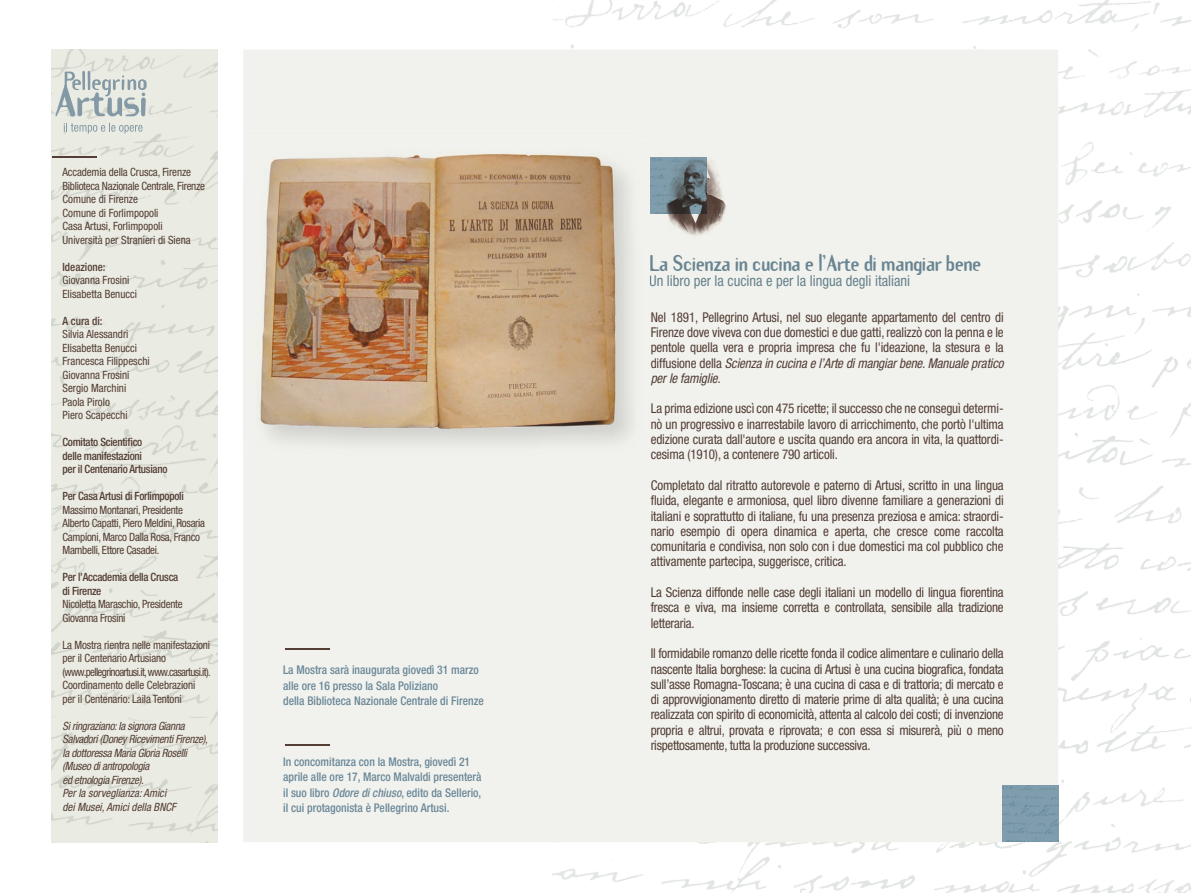
<style>
.page{position:relative;width:1191px;height:893px;background:#fff}
.page>*{position:absolute;margin:0;border:0;box-sizing:border-box;transform-origin:0 0}
.t1{font:700 20.25px "Template Gothic";letter-spacing:-.05em;color:#6a8592}
.t2{font:condensed 15px "Helvetica Neue LT Std";color:#67828c}
.t3{font:condensed 13.5px/15.3px "Helvetica Neue LT Std";letter-spacing:-.01em;color:#533d35;text-align:justify}
.t4{font:500 condensed 12px/15.3px "Helvetica Neue LT Std";color:#6a8798}
.t5{font:condensed 11.4px/13.5px "Helvetica Neue LT Std";letter-spacing:-.01em;color:#533d35}
.t6{font:italic condensed 11.4px/13.5px "Helvetica Neue LT Std";letter-spacing:-.025em;color:#533d35}
.t7{font:500 condensed 11.4px/13.5px "Helvetica Neue LT Std";letter-spacing:-.025em;color:#533d35}
.t8{font:500 condensed 11.4px "Helvetica Neue LT Std";color:#533d35}
.s1{font-style:italic}
</style>
<div class="page">
<img style="left:552px;top:0;width:639px;height:52px">
<img style="left:1058px;top:52px;width:133px;height:683px">
<img style="left:1032px;top:735px;width:159px;height:158px">
<img style="left:552px;top:842px;width:480px;height:51px">
<img style="left:52px;top:49px;width:165px;height:793px">
<div style="left:243px;top:50px;width:815px;height:792px;background:#f1f2ed"></div>
<hr style="left:52px;top:157px;width:45px;height:1px;background:#533d35">
<img style="left:1002px;top:785px;width:56px;height:57px">
<svg style="left:55px;top:71px;width:92px;height:46px;background:#c7cfcd"></svg>
<svg style="left:64px;top:123px;width:78px;height:11px"></svg>
<img style="left:246px;top:141px;width:404px;height:321px">
<div style="left:243px;top:130px;width:393px;height:52px;background:#f1f2ed"></div>
<img style="left:243px;top:182px;width:3px;height:258px">
<img style="left:246px;top:141px;width:390px;height:299px">
<hr style="left:285px;top:649px;width:44px;height:1px;background:#533d35">
<hr style="left:285px;top:744px;width:44px;height:1px;background:#533d35">
<img style="left:650px;top:157px;width:45px;height:57px">
<img style="left:654px;top:148px;width:41px;height:9px">
<img style="left:695px;top:148px;width:42px;height:94px">
<img style="left:654px;top:214px;width:42px;height:28px">
<div style="left:650px;top:254px;width:330px;height:21px;background:#f1f2ed"></div>
<div style="left:650px;top:276px;width:259px;height:13px;background:#f1f2ed"></div>
<p class="t5" style="left:62px;top:166px;width:144px">Accademia della Crusca, Firenze<br>Biblioteca Nazionale Centrale, Firenze<br>Comune di Firenze<br>Comune di Forlimpopoli<br>Casa Artusi, Forlimpopoli<br>Università per Stranieri di Siena</p>
<p class="t8" style="left:62px;top:260px;width:44px">Ideazione:</p>
<p class="t5" style="left:62px;top:274px;width:76px">Giovanna Frosini<br>Elisabetta Benucci</p>
<p class="t7" style="left:62px;top:314px;width:42px">A cura di:</p>
<p class="t5" style="left:62px;top:328px;width:89px">Silvia Alessandri<br>Elisabetta Benucci<br>Francesca Filippeschi<br>Giovanna Frosini<br>Sergio Marchini<br>Paola Pirolo<br>Piero Scapecchi</p>
<p class="t7" style="left:62px;top:435px;width:106px">Comitato Scientifico<br>delle manifestazioni<br>per il Centenario Artusiano</p>
<p class="t7" style="left:62px;top:489px;width:123px">Per Casa Artusi di Forlimpopoli</p>
<p class="t5" style="left:62px;top:503px;width:144px">Massimo Montanari, Presidente Alberto Capatti, Piero Meldini, Rosaria Campioni, Marco Dalla Rosa, Franco Mambelli, Ettore Casadei.</p>
<p class="t7" style="left:62px;top:570px;width:117px">Per l’Accademia della Crusca di Firenze</p>
<p class="t5" style="left:62px;top:597px;width:122px">Nicoletta Maraschio, Presidente<br>Giovanna Frosini</p>
<p class="t5" style="left:62px;top:638px;width:150px">La Mostra rientra nelle manifestazioni per il Centenario Artusiano (www.pellegrinoartusi.it, www.casartusi.it).<br>Coordinamento delle Celebrazioni per il Centenario: Laila Tentoni</p>
<p class="t6" style="left:62px;top:719px;width:147px">Si ringraziano: la signora Gianna<br>Salvadori (Doney Ricevimenti Firenze), la dottoressa Maria Gloria Roselli (Museo di antropologia<br>ed etnologia Firenze).<br>Per la sorveglianza: Amici<br>dei Musei, Amici della BNCF</p>
<p class="t4" style="left:283px;top:662px;width:202px">La Mostra sarà inaugurata giovedì 31 marzo alle ore 16 presso la Sala Poliziano<br>della Biblioteca Nazionale Centrale di Firenze</p>
<p class="t4" style="left:283px;top:754px;width:200px">In concomitanza con la Mostra, giovedì 21 aprile alle ore 17, Marco Malvaldi presenterà il suo libro <span class="s1">Odore di chiuso</span>, edito da Sellerio, il cui protagonista è Pellegrino Artusi.</p>
<h1 class="t1" style="left:649px;top:249px;width:334px">La Scienza in cucina e l’Arte di mangiar bene</h1>
<p class="t2" style="left:649px;top:272px;width:262px">Un libro per la cucina e per la lingua degli italiani</p>
<p class="t3" style="left:650px;top:309px;width:354px">Nel 1891, Pellegrino Artusi, nel suo elegante appartamento del centro di Firenze dove viveva con due domestici e due gatti, realizzò con la penna e le pentole quella vera e propria impresa che fu l'ideazione, la stesura e la diffusione della <span class="s1">Scienza in cucina e l’Arte di mangiar bene. Manuale pratico per le famiglie.</span></p>
<p class="t3" style="left:650px;top:401px;width:354px">La prima edizione uscì con 475 ricette; il successo che ne conseguì determi&shy;nò un progressivo e inarrestabile lavoro di arricchimento, che portò l'ultima edizione curata dall'autore e uscita quando era ancora in vita, la quattordi&shy;cesima (1910), a contenere 790 articoli.</p>
<p class="t3" style="left:650px;top:477px;width:354px">Completato dal ritratto autorevole e paterno di Artusi, scritto in una lingua fluida, elegante e armoniosa, quel libro divenne familiare a generazioni di italiani e soprattutto di italiane, fu una presenza preziosa e amica: straordi&shy;nario esempio di opera dinamica e aperta, che cresce come raccolta comunitaria e condivisa, non solo con i due domestici ma col pubblico che attivamente partecipa, suggerisce, critica.</p>
<p class="t3" style="left:650px;top:584px;width:354px">La Scienza diffonde nelle case degli italiani un modello di lingua fiorentina fresca e viva, ma insieme corretta e controllata, sensibile alla tradizione letteraria.</p>
<p class="t3" style="left:650px;top:646px;width:354px">Il formidabile romanzo delle ricette fonda il codice alimentare e culinario della nascente Italia borghese: la cucina di Artusi è una cucina biografica, fondata sull’asse Romagna-Toscana; è una cucina di casa e di trattoria; di mercato e di approvvigionamento diretto di materie prime di alta qualità; è una cucina realizzata con spirito di economicità, attenta al calcolo dei costi; di invenzione propria e altrui, provata e riprovata; e con essa si misurerà, più o meno rispettosamente, tutta la produzione successiva.</p>
</div>
